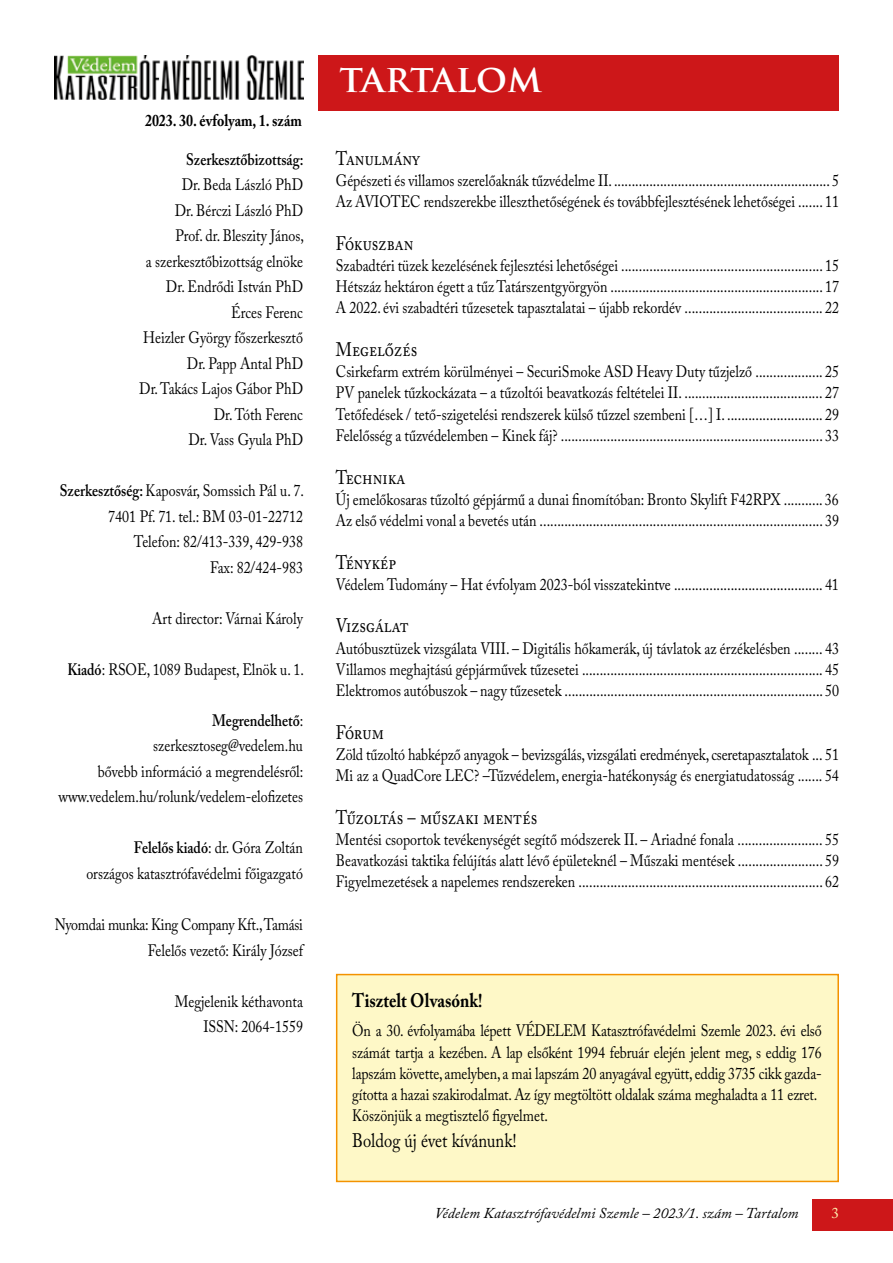
<style>
.page{position:relative;width:893px;height:1263px;background:#fff}
.page>*{position:absolute;margin:0;border:0;box-sizing:border-box;transform-origin:0 0}
.t1{font:700 37.5px "Trajan Pro";letter-spacing:-.01em;color:#fff}
.t2{font:19.5px "Adobe Caslon Pro";color:#000;scale:.84 1}
.t3{font:700 19.5px "Adobe Caslon Pro";color:#000;scale:.84 1}
.t4{font:16.5px/25.5px "Adobe Caslon Pro";color:#000;text-align:right;scale:.85 1}
.t5{font:16.5px/25.5px "Adobe Caslon Pro";letter-spacing:-.02em;color:#000;text-align:right;scale:.85 1}
.t6{font:700 16.5px "Adobe Caslon Pro";color:#000;scale:.85 1}
.t7{font:600 16.5px "Adobe Caslon Pro";color:#000;scale:.85 1}
.t8{font:italic 15px "Adobe Caslon Pro";color:#000}
.t9{font:15px "Adobe Caslon Pro";color:#fff6b2}
.s1{font-weight:600}
</style>
<div class="page">
<div style="left:812px;top:1199px;width:81px;height:32px;background:#cd1719"></div>
<div style="left:319px;top:55px;width:520px;height:55px;background:#cd1719"></div>
<img style="left:54px;top:55px;width:249px;height:44px">
<div style="left:336px;top:974px;width:503px;height:208px;background:#fef8c7;border:2px solid #f39200"></div>
<p class="t6" style="left:145px;top:111px;width:186px">2023. 30. évfolyam, 1. szám</p>
<p class="t7" style="left:186px;top:149px;width:139px">Szerkesztőbizottság:</p>
<p class="t4" style="left:139px;top:172px;width:195px">Dr. Beda László PhD<br>Dr. Bérczi László PhD<br>Prof. dr. Bleszity János,<br>a szerkesztőbizottság elnöke<br>Dr. Endrődi István PhD<br>Érces Ferenc<br>Heizler György főszerkesztő<br>Dr. Papp Antal PhD<br>Dr. Takács Lajos Gábor PhD<br>Dr. Tóth Ferenc<br>Dr. Vass Gyula PhD</p>
<p class="t4" style="left:60px;top:478px;width:289px"><span class="s1">Szerkesztőség:</span> Kaposvár, Somssich Pál u. 7.<br>7401 Pf. 71. tel.: BM 03-01-22712<br>Telefon: 82/413-339, 429-938<br>Fax: 82/424-983</p>
<p class="t4" style="left:152px;top:605px;width:179px">Art director: Várnai Károly</p>
<p class="t4" style="left:67px;top:656px;width:280px"><span class="s1">Kiadó</span>: RSOE, 1089 Budapest, Elnök u. 1.</p>
<p class="t4" style="left:58px;top:707px;width:290px"><span class="s1">Megrendelhető</span>: szerkesztoseg@vedelem.hu<br>bővebb információ a megrendelésről: www.vedelem.hu/rolunk/vedelem-elofizetes</p>
<p class="t4" style="left:86px;top:835px;width:256px"><span class="s1">Felelős kiadó</span>: dr. Góra Zoltán országos katasztrófavédelmi főigazgató</p>
<p class="t5" style="left:55px;top:911px;width:293px">Nyomdai munka: King Company Kft., Tamási<br>Felelős vezető: Király József</p>
<p class="t4" style="left:175px;top:988px;width:152px">Megjelenik kéthavonta<br>ISSN: 2064-1559</p>
<h1 class="t1" style="left:339px;top:55px;width:204px">TARTALOM</h1>
<p class="t2" style="left:336px;top:146px;width:102px">Tanulmány</p>
<p class="t4" style="left:336px;top:169px;width:593px;line-height:21.3px;text-align:left">Gépészeti és villamos szerelőaknák tűzvédelme II. ............................................................. 5<br>Az AVIOTEC rendszerekbe illeszthetőségének és továbbfejlesztésének lehetőségei ....... 11</p>
<p class="t2" style="left:336px;top:231px;width:94px">Fókuszban</p>
<p class="t4" style="left:336px;top:255px;width:593px;line-height:21.3px;text-align:justify">Szabadtéri tüzek kezelésének fejlesztési lehetőségei ......................................................... 15<br>Hétszáz hektáron égett a tűz Tatárszentgyörgyön ............................................................ 17<br>A 2022. évi szabadtéri tűzesetek tapasztalatai – újabb rekordév ....................................... 22</p>
<p class="t2" style="left:336px;top:338px;width:99px">Megelőzés</p>
<p class="t4" style="left:336px;top:361px;width:593px;line-height:21.3px;text-align:justify">Csirkefarm extrém körülményei – SecuriSmoke ASD Heavy Duty tűzjelző ................... 25<br>PV panelek tűzkockázata – a tűzoltói beavatkozás feltételei II. ....................................... 27<br>Tetőfedések / tető-szigetelési rendszerek külső tűzzel szembeni […] I. ........................... 29<br>Felelősség a tűzvédelemben – Kinek fáj? .......................................................................... 33</p>
<p class="t2" style="left:336px;top:465px;width:84px">Technika</p>
<p class="t4" style="left:336px;top:488px;width:593px;line-height:21.3px;text-align:left">Új emelőkosaras tűzoltó gépjármű a dunai finomítóban: Bronto Skylift F42RPX ........... 36<br>Az első védelmi vonal a bevetés után ................................................................................ 39</p>
<p class="t2" style="left:336px;top:550px;width:73px">Ténykép</p>
<p class="t4" style="left:336px;top:571px;width:593px">Védelem Tudomány – Hat évfolyam 2023-ból visszatekintve .......................................... 41</p>
<p class="t2" style="left:336px;top:614px;width:88px">Vizsgálat</p>
<p class="t4" style="left:336px;top:637px;width:593px;line-height:21.3px;text-align:justify">Autóbusztüzek vizsgálata VIII. – Digitális hőkamerák, új távlatok az érzékelésben ........ 43<br>Villamos meghajtású gépjárművek tűzesetei .................................................................... 45<br>Elektromos autóbuszok – nagy tűzesetek ......................................................................... 50</p>
<p class="t2" style="left:336px;top:720px;width:59px">Fórum</p>
<p class="t4" style="left:336px;top:743px;width:593px;line-height:21.3px;text-align:left">Zöld tűzoltó habképző anyagok – bevizsgálás, vizsgálati eredmények, cseretapasztalatok ... 51<br>Mi az a QuadCore LEC? –Tűzvédelem, energia-hatékonyság és energiatudatosság ....... 54</p>
<p class="t2" style="left:336px;top:805px;width:241px">Tűzoltás – műszaki mentés</p>
<p class="t4" style="left:336px;top:829px;width:593px;line-height:21.3px;text-align:justify">Mentési csoportok tevékenységét segítő módszerek II. – Ariadné fonala ........................ 55<br>Beavatkozási taktika felújítás alatt lévő épületeknél – Műszaki mentések ........................ 59<br>Figyelmezetések a napelemes rendszereken ..................................................................... 62</p>
<p class="t3" style="left:352px;top:988px;width:156px">Tisztelt Olvasónk!</p>
<p class="t4" style="left:352px;top:1020px;width:554px;line-height:21.3px;text-align:left">Ön a 30. évfolyamába lépett VÉDELEM Katasztrófavédelmi Szemle 2023. évi első számát tartja a kezében. A lap elsőként 1994 február elején jelent meg, s eddig 176 lapszám követte, amelyben, a mai lapszám 20 anyagával együtt, eddig 3735 cikk gazda&shy;gította a hazai szakirodalmat. Az így megtöltött oldalak száma meghaladta a 11 ezret.<br>Köszönjük a megtisztelő figyelmet.</p>
<p class="t2" style="left:352px;top:1129px;width:197px">Boldog új évet kívánunk!</p>
<p class="t8" style="left:435px;top:1204px;width:365px">Védelem Katasztrófavédelmi Szemle – 2023/1. szám – Tartalom</p>
<p class="t9" style="left:831px;top:1204px;width:9px">3</p>
</div>
